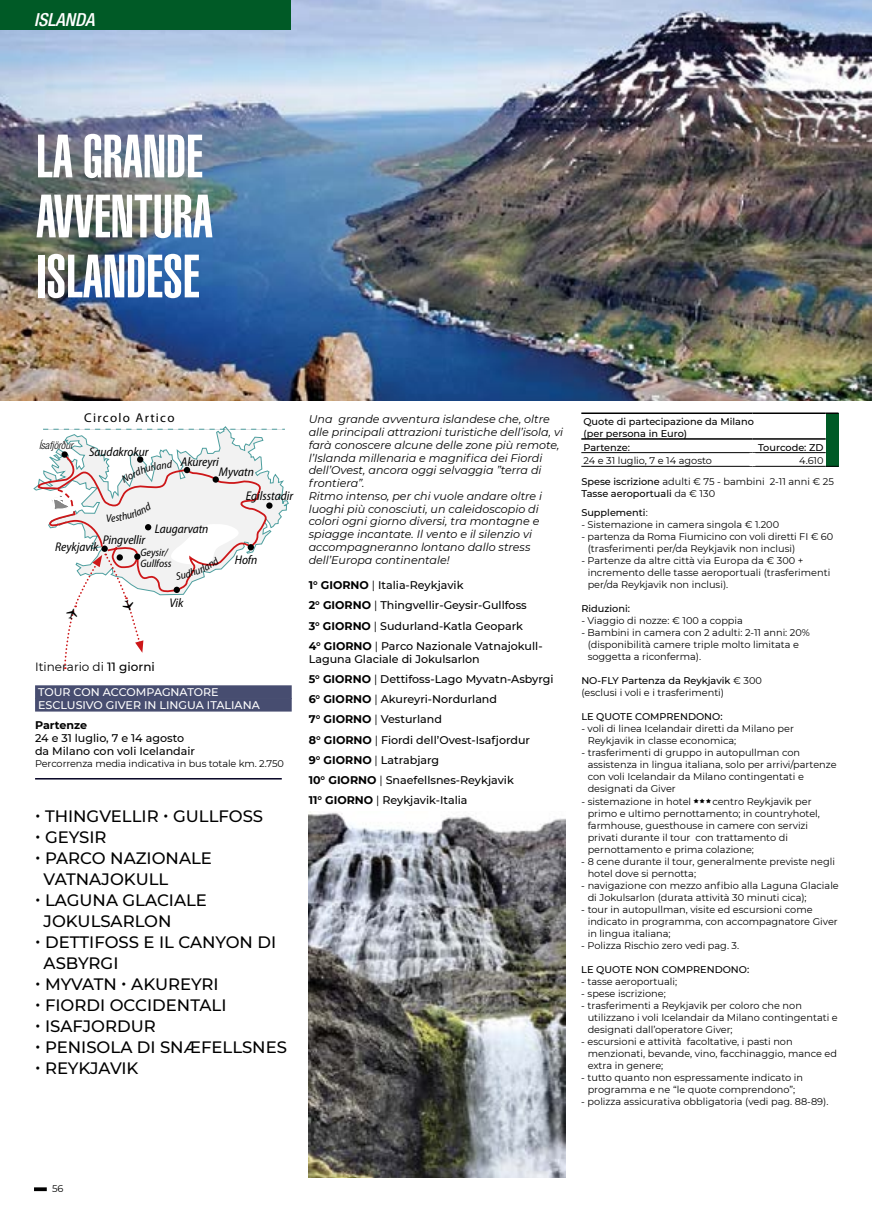
<style>
.page{position:relative;width:872px;height:1212px;background:#fff}
.page>*{position:absolute;margin:0;border:0;box-sizing:border-box;transform-origin:0 0}
.t1{font:60px/60px "Helvetica LT Std Ultra Comp";color:#fff}
.t2{font:italic 500 condensed 18px "Helvetica Neue LT Std";color:#fff}
.t3{font:500 16.5px/21px "Montserrat";color:#000}
.t4{font:italic 300 condensed 12.75px "Helvetica";letter-spacing:.1em;color:#000}
.t5{font:italic semi-condensed 12.6px/10.2px "Myriad Pro";letter-spacing:-.005em;color:#000}
.t6{font:12px "Montserrat";color:#000}
.t7{font:italic 11.1px/12.8px "Montserrat";color:#000}
.t8{font:500 11.1px/20.2px "Montserrat";color:#000}
.t9{font:500 11.1px/12.8px "Montserrat";color:#fff}
.t10{font:700 11.1px "Montserrat";color:#000}
.t11{font:italic semi-condensed 10.8px/10.5px "Myriad Pro";letter-spacing:-.005em;color:#000}
.t12{font:italic 300 condensed 10.5px "Helvetica Neue LT Std";letter-spacing:-.005em;color:#000}
.t13{font:9.75px/12px "Montserrat";color:#000}
.t14{font:500 9.75px/12px "Montserrat";color:#000}
.s1{font-weight:500}
.s2{font-weight:700}
.s3{font-weight:400}
</style>
<div class="page">
<img style="left:0;top:0;width:872px;height:400px">
<svg style="left:34px;top:1187px;width:13px;height:4px"></svg>
<div style="left:0;top:0;width:291px;height:30px;background:#005a26"></div>
<div style="left:35px;top:685px;width:257px;height:14px;background:#474d70"></div>
<div style="left:35px;top:698px;width:257px;height:13px;background:#474d70"></div>
<hr style="left:35px;top:778px;width:247px;height:1px;background:#030022">
<div style="left:825px;top:413px;width:13px;height:53px;background:#005a26"></div>
<hr style="left:581px;top:412px;width:171px;height:2px;background:#000">
<hr style="left:752px;top:412px;width:73px;height:2px;background:#000">
<svg style="left:825px;top:412px;width:13px;height:2px"></svg>
<hr style="left:581px;top:438px;width:171px;height:2px;background:#000">
<hr style="left:752px;top:438px;width:73px;height:2px;background:#000">
<hr style="left:581px;top:452px;width:171px;height:1px;background:#000">
<hr style="left:752px;top:452px;width:73px;height:1px;background:#000">
<hr style="left:581px;top:466px;width:171px;height:1px;background:#000">
<hr style="left:752px;top:466px;width:73px;height:1px;background:#000">
<svg style="left:825px;top:466px;width:13px;height:1px"></svg>
<svg style="left:33px;top:426px;width:256px;height:108px"></svg>
<svg style="left:43px;top:429px;width:242px;height:1px"></svg>
<div style="left:266px;top:502px;width:6px;height:7px;background:#000;border-radius:50%"></div>
<div style="left:61px;top:451px;width:7px;height:7px;background:#000;border-radius:50%"></div>
<img style="left:309px;top:812px;width:256px;height:366px">
<svg style="left:35px;top:455px;width:234px;height:214px"></svg>
<h2 class="t2" style="left:34px;top:8px;width:62px">ISLANDA</h2>
<h1 class="t1" style="left:36px;top:127px;width:178px">LA GRANDE<br>AVVENTURA<br>ISLANDESE</h1>
<h3 class="t4" style="left:84px;top:410px;width:92px">Circolo Artico</h3>
<p class="t12" style="left:39px;top:439px;width:35px">Ísafjörður</p>
<p class="t5" style="left:89px;top:446px;width:61px">Saudakrokur</p>
<p class="t5" style="left:219px;top:457px;width:37px;text-indent:-38px">Akureyri<br>Myvatn</p>
<p class="t5" style="left:246px;top:490px;width:49px">Egilsstadir</p>
<p class="t5" style="left:155px;top:524px;width:55px">Laugarvatn</p>
<p class="t11" style="left:140px;top:547px;width:33px">Geysir/<br>Gullfoss</p>
<p class="t5" style="left:103px;top:535px;width:44px">Pingvellir</p>
<p class="t5" style="left:55px;top:542px;width:45px">Reykjavik</p>
<p class="t5" style="left:235px;top:554px;width:24px">Hofn</p>
<p class="t5" style="left:169px;top:597px;width:16px">Vik</p>
<p class="t6" style="left:35px;top:658px;width:121px">Itinerario di <span class="s1">11 giorni</span></p>
<p class="t9" style="left:38px;top:685px;width:223px">TOUR CON ACCOMPAGNATORE<br>ESCLUSIVO GIVER IN LINGUA ITALIANA</p>
<p class="t10" style="left:35px;top:717px;width:54px">Partenze</p>
<p class="t8" style="left:35px;top:731px;width:162px;line-height:12.8px">24 e 31 luglio, 7 e 14 agosto da Milano con voli Icelandair</p>
<p class="t13" style="left:35px;top:757px;width:250px">Percorrenza media indicativa in bus totale km. 2.750</p>
<h3 class="t3" style="left:35px;top:805px;width:230px">• THINGVELLIR • GULLFOSS</h3>
<h3 class="t3" style="left:35px;top:826px;width:73px">• GEYSIR</h3>
<h3 class="t3" style="left:44px;top:847px;width:170px;text-indent:-8px">• PARCO NAZIONALE<br>VATNAJOKULL</h3>
<h3 class="t3" style="left:44px;top:889px;width:165px;text-indent:-8px">• LAGUNA GLACIALE<br>JOKULSARLON</h3>
<h3 class="t3" style="left:44px;top:931px;width:234px;text-indent:-8px">• DETTIFOSS E IL CANYON DI<br>ASBYRGI</h3>
<h3 class="t3" style="left:35px;top:973px;width:185px">• MYVATN • AKUREYRI</h3>
<h3 class="t3" style="left:35px;top:994px;width:193px">• FIORDI OCCIDENTALI</h3>
<h3 class="t3" style="left:35px;top:1015px;width:122px">• ISAFJORDUR</h3>
<h3 class="t3" style="left:35px;top:1036px;width:253px">• PENISOLA DI SNÆFELLSNES</h3>
<h3 class="t3" style="left:35px;top:1057px;width:105px">• REYKJAVIK</h3>
<p class="t7" style="left:309px;top:412px;width:256px">Una grande avventura islandese che, oltre alle principali attrazioni turistiche dell’isola, vi farà conoscere alcune delle zone più remote, l’Islanda millenaria e magnifica dei Fiordi dell’Ovest, ancora oggi selvaggia ”terra di frontiera”.<br>Ritmo intenso, per chi vuole andare oltre i luoghi più conosciuti, un caleidoscopio di colori ogni giorno diversi, tra montagne e spiagge incantate. Il vento e il silenzio vi accompagneranno lontano dallo stress dell’Europa continentale!</p>
<p class="t8" style="left:309px;top:574px;width:235px"><span class="s2">1° GIORNO</span> <span class="s3">|</span> Italia-Reykjavik<br><span class="s2">2° GIORNO</span> <span class="s3">|</span> Thingvellir-Geysir-Gullfoss<br><span class="s2">3° GIORNO</span> <span class="s3">|</span> Sudurland-Katla Geopark<br><span class="s2">4° GIORNO</span> <span class="s3">|</span> Parco Nazionale Vatnajokull-</p>
<p class="t8" style="left:309px;top:648px;width:246px">Laguna Glaciale di Jokulsarlon<br><span class="s2">5° GIORNO</span> <span class="s3">|</span> Dettifoss-Lago Myvatn-Asbyrgi <span class="s2">6° GIORNO</span> <span class="s3">|</span> Akureyri-Nordurland<br><span class="s2">7° GIORNO</span> <span class="s3">|</span> Vesturland<br><span class="s2">8° GIORNO</span> <span class="s3">|</span> Fiordi dell’Ovest-Isafjordur<br><span class="s2">9° GIORNO</span> <span class="s3">|</span> Latrabjarg<br><span class="s2">10° GIORNO</span> <span class="s3">|</span> Snaefellsnes-Reykjavik<br><span class="s2">11° GIORNO</span> <span class="s3">|</span> Reykjavik-Italia</p>
<p class="t14" style="left:583px;top:415px;width:172px">Quote di partecipazione da Milano (per persona in Euro)</p>
<p class="t14" style="left:583px;top:441px;width:48px">Partenze:</p>
<p class="t14" style="left:758px;top:441px;width:67px">Tourcode: ZD</p>
<p class="t13" style="left:583px;top:454px;width:130px">24 e 31 luglio, 7 e 14 agosto</p>
<p class="t13" style="left:581px;top:450px;width:254px;line-height:20.4px;text-indent:218px">4.610<br><span class="s1">Spese iscrizione</span> adulti € 75 - bambini 2-11 anni € 25</p>
<p class="t14" style="left:581px;top:483px;width:135px;line-height:19.5px">Tasse aeroportuali <span class="s3">da € 130<br></span>Supplementi<span class="s3">:</span></p>
<p class="t13" style="left:581px;top:518px;width:199px">- Sistemazione in camera singola € 1.200</p>
<p class="t13" style="left:587px;top:530px;width:247px;text-indent:-6px">- partenza da Roma Fiumicino con voli diretti FI € 60 (trasferimenti per/da Reykjavik non inclusi)</p>
<p class="t13" style="left:587px;top:554px;width:244px;text-indent:-6px">- Partenze da altre città via Europa da € 300 + incremento delle tasse aeroportuali (trasferimenti per/da Reykjavik non inclusi).</p>
<p class="t14" style="left:581px;top:602px;width:50px">Riduzioni:</p>
<p class="t13" style="left:581px;top:614px;width:163px">- Viaggio di nozze: € 100 a coppia</p>
<p class="t13" style="left:587px;top:626px;width:224px;text-indent:-6px">- Bambini in camera con 2 adulti: 2-11 anni: 20% (disponibilità camere triple molto limitata e soggetta a riconferma).</p>
<p class="t13" style="left:581px;top:674px;width:182px"><span class="s1">NO-FLY Partenza da Reykjavik</span> € 300 (esclusi i voli e i trasferimenti)</p>
<p class="t14" style="left:581px;top:710px;width:143px">LE QUOTE COMPRENDONO:</p>
<p class="t13" style="left:587px;top:722px;width:208px;text-indent:-6px">- voli di linea Icelandair diretti da Milano per<br>Reykjavik in classe economica;</p>
<p class="t13" style="left:587px;top:746px;width:250px;text-indent:-6px">- trasferimenti di gruppo in autopullman con assistenza in lingua italiana, solo per arrivi/partenze con voli Icelandair da Milano contingentati e designati da Giver</p>
<p class="t13" style="left:581px;top:795px;width:111px">- sistemazione in hotel</p>
<p class="t13" style="left:587px;top:795px;width:234px;text-indent:125px">centro Reykjavik per primo e ultimo pernottamento; in countryhotel, farmhouse, guesthouse in camere con servizi privati durante il tour con trattamento di pernottamento e prima colazione;</p>
<p class="t13" style="left:587px;top:855px;width:249px;text-indent:-6px">- 8 cene durante il tour, generalmente previste negli hotel dove si pernotta;</p>
<p class="t13" style="left:587px;top:879px;width:253px;text-indent:-6px">- navigazione con mezzo anfibio alla Laguna Glaciale di Jokulsarlon (durata attività 30 minuti cica);</p>
<p class="t13" style="left:587px;top:903px;width:252px;text-indent:-6px">- tour in autopullman, visite ed escursioni come indicato in programma, con accompagnatore Giver in lingua italiana;</p>
<p class="t13" style="left:581px;top:939px;width:159px">- Polizza Rischio zero vedi pag. 3.</p>
<p class="t14" style="left:581px;top:963px;width:169px">LE QUOTE NON COMPRENDONO:</p>
<p class="t13" style="left:581px;top:975px;width:97px">- tasse aeroportuali;</p>
<p class="t13" style="left:581px;top:987px;width:86px">- spese iscrizione;</p>
<p class="t13" style="left:587px;top:999px;width:252px;text-indent:-6px">- trasferimenti a Reykjavik per coloro che non utilizzano i voli Icelandair da Milano contingentati e designati dall’operatore Giver;</p>
<p class="t13" style="left:587px;top:1035px;width:251px;text-indent:-6px">- escursioni e attività facoltative, i pasti non menzionati, bevande, vino, facchinaggio, mance ed extra in genere;</p>
<p class="t13" style="left:581px;top:1071px;width:223px;text-align:center">- tutto quanto non espressamente indicato in programma e ne “le quote comprendono”;</p>
<p class="t13" style="left:581px;top:1095px;width:249px">- polizza assicurativa obbligatoria (vedi pag. 88-89).</p>
<p class="t13" style="left:52px;top:1182px;width:13px">56</p>
</div>
